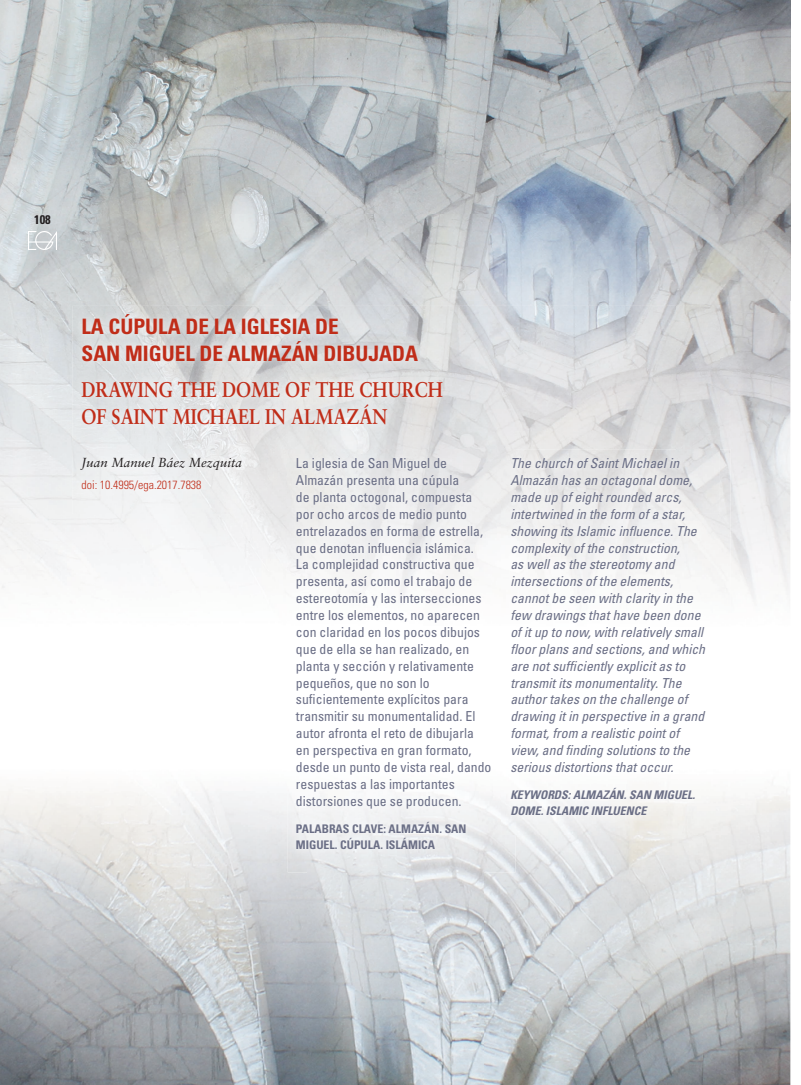
<style>
.page{position:relative;width:801px;height:1085px;background:#fff}
.page>*{position:absolute;margin:0;border:0;box-sizing:border-box;transform-origin:0 0}
.t1{font:700 21.25px/26.2px "Sabon";color:#c02d19;scale:.85 1}
.t2{font:700 condensed 21.25px/26.2px "Univers";color:#c02d19}
.t3{font:condensed 13.75px/16.9px "Univers";color:#6b6f86}
.t4{font:italic condensed 13.75px/16.9px "Univers";color:#6b6f86}
.t5{font:italic 13.12px "Sabon";color:#231f20}
.t6{font:700 condensed 12.5px "Univers";color:#231f20}
.t7{font:italic 700 condensed 11.88px/16.2px "Univers";color:#6b6f86}
.t8{font:700 condensed 11.88px/16.2px "Univers";color:#6b6f86}
.t9{font:300 condensed 11.88px "Univers";color:#c02d19}
</style>
<div class="page">
<img style="left:0;top:300px;width:88px;height:288px">
<img style="left:88px;top:300px;width:702px;height:13px">
<img style="left:720px;top:313px;width:70px;height:287px">
<img style="left:0;top:0;width:790px;height:300px">
<img style="left:0;top:786px;width:307px;height:298px">
<img style="left:703px;top:790px;width:87px;height:294px">
<img style="left:483px;top:834px;width:220px;height:250px">
<img style="left:307px;top:872px;width:176px;height:212px">
<img style="left:29px;top:231px;width:27px;height:18px">
<img style="left:72px;top:306px;width:216px;height:208px">
<img style="left:288px;top:306px;width:432px;height:143px">
<img style="left:288px;top:786px;width:227px;height:86px">
<img style="left:502px;top:449px;width:228px;height:385px">
<img style="left:502px;top:449px;width:218px;height:65px">
<p class="t6" style="left:34px;top:212px;width:18px">108</p>
<h1 class="t2" style="left:81px;top:313px;width:338px">LA CÚPULA DE LA IGLESIA DE<br>SAN MIGUEL DE ALMAZÁN DIBUJADA</h1>
<h1 class="t1" style="left:81px;top:376px;width:426px">DRAWING THE DOME OF THE CHURCH<br>OF SAINT MICHAEL IN ALMAZÁN</h1>
<p class="t5" style="left:81px;top:455px;width:162px">Juan Manuel Báez Mezquita</p>
<p class="t9" style="left:81px;top:478px;width:121px">doi: 10.4995/ega.2017.7838</p>
<p class="t3" style="left:296px;top:454px;width:197px">La iglesia de San Miguel de<br>Almazán presenta una cúpula<br>de planta octogonal, compuesta por ocho arcos de medio punto entrelazados en forma de estrella, que denotan influencia islámica.<br>La complejidad constructiva que presenta, así como el trabajo de estereotomía y las intersecciones entre los elementos, no aparecen con claridad en los pocos dibujos que de ella se han realizado, en planta y sección y relativamente pequeños, que no son lo suficientemente explícitos para transmitir su monumentalidad. El autor afronta el reto de dibujarla<br>en perspectiva en gran formato, desde un punto de vista real, dando respuestas a las importantes distorsiones que se producen.</p>
<p class="t8" style="left:296px;top:820px;width:172px">PALABRAS CLAVE: ALMAZÁN. SAN<br>MIGUEL. CÚPULA. ISLÁMICA</p>
<p class="t4" style="left:510px;top:454px;width:196px">The church of Saint Michael in<br>Almazán has an octagonal dome, made up of eight rounded arcs, intertwined in the form of a star, showing its Islamic influence. The complexity of the construction,<br>as well as the stereotomy and intersections of the elements, cannot be seen with clarity in the few drawings that have been done of it up to now, with relatively small floor plans and sections, and which are not sufficiently explicit as to transmit its monumentality. The author takes on the challenge of drawing it in perspective in a grand format, from a realistic point of view, and finding solutions to the serious distortions that occur.</p>
<p class="t7" style="left:510px;top:786px;width:186px">KEYWORDS: ALMAZÁN. SAN MIGUEL.<br>DOME. ISLAMIC INFLUENCE</p>
</div>
